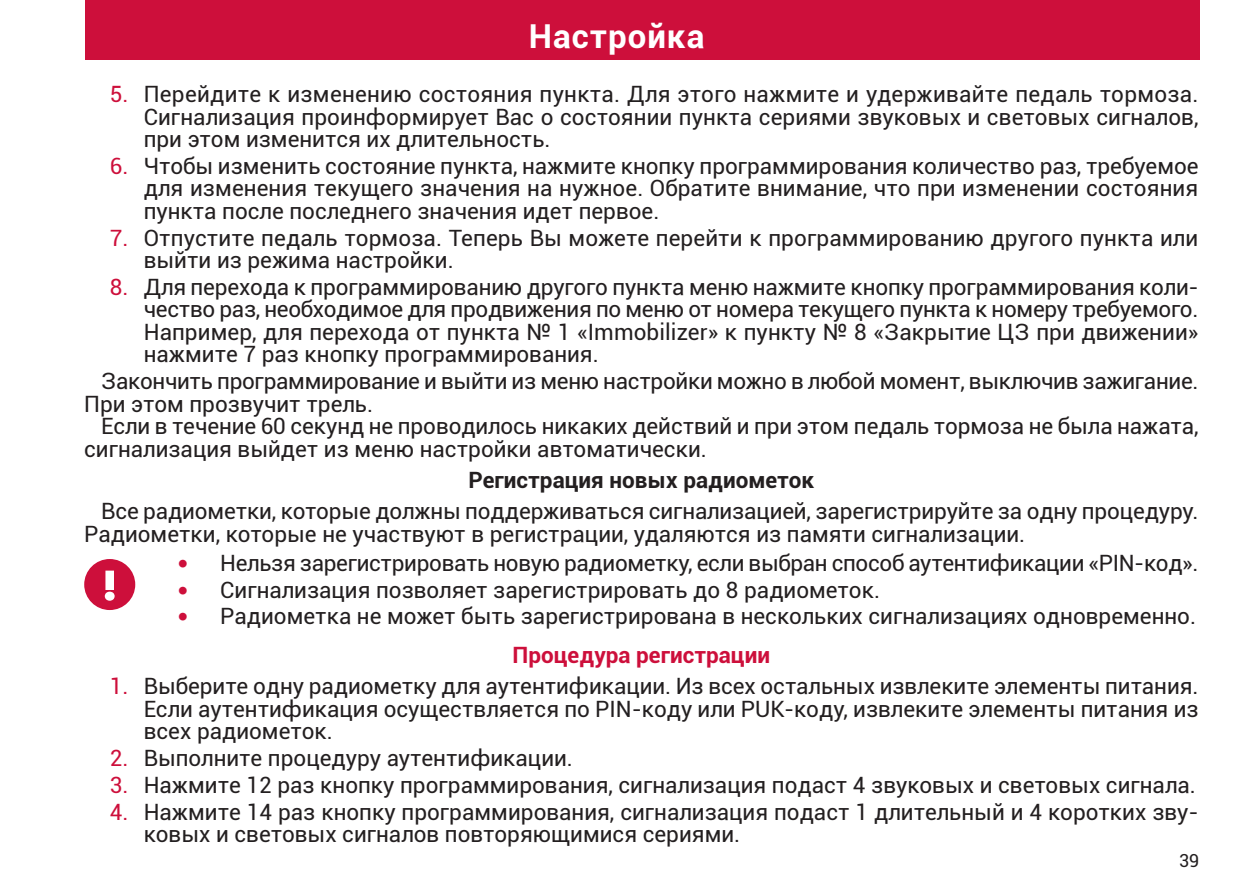
<style>
.page{position:relative;width:1259px;height:893px;background:#fff}
.page>*{position:absolute;margin:0;border:0;box-sizing:border-box;transform-origin:0 0}
.Главы{font:700 33px "Roboto";letter-spacing:.03em;color:#fff}
.Основной_текст{font:22.5px/22.5px "Roboto";color:#231f20}
.Оглавление__заголовк{font:700 22.5px "Roboto";color:#231f20}
.Заголовки{font:700 22.5px "Roboto";color:#cd0f3b}
.t1{font:18px "Roboto";color:#231f20}
.s1{color:#cd0f3b}
.s2{font-family:"Tahoma";color:#cd0f3b}
</style>
<div class="page">
<div style="left:85px;top:0;width:1114px;height:60px;background:#cd0f3b"></div>
<div style="left:84px;top:559px;width:51px;height:51px;background:#cd0f3b;border-radius:50%"></div>
<svg style="left:105px;top:571px;width:10px;height:30px"></svg>
<p class="Главы" style="left:529px;top:13px;width:177px">Настройка</p>
<p class="Основной_текст" style="left:144px;top:82px;width:1056px;text-align:justify;text-indent:-34px"><span class="s1">5.</span> Перейдите к изменению состояния пункта. Для этого нажмите и удерживайте педаль тормоза.<br>Сигнализация проинформирует Вас о состоянии пункта сериями звуковых и световых сигналов, при этом изменится их длительность.</p>
<p class="Основной_текст" style="left:144px;top:154px;width:1056px;text-align:justify;text-indent:-34px"><span class="s1">6.</span> Чтобы изменить состояние пункта, нажмите кнопку программирования количество раз, требуемое для изменения текущего значения на нужное. Обратите внимание, что при изменении состояния пункта после последнего значения идет первое.</p>
<p class="Основной_текст" style="left:144px;top:226px;width:1056px;text-indent:-34px"><span class="s1">7.</span> Отпустите педаль тормоза. Теперь Вы можете перейти к программированию другого пункта или выйти из режима настройки.</p>
<p class="Основной_текст" style="left:144px;top:275px;width:1056px;text-align:justify;text-indent:-34px"><span class="s1">8.</span> Для перехода к программированию другого пункта меню нажмите кнопку программирования коли&shy;чество раз, необходимое для продвижения по меню от номера текущего пункта к номеру требуемого.<br>Например, для перехода от пункта № 1 «Immobilizer» к пункту № 8 «Закрытие ЦЗ при движении» нажмите 7 раз кнопку программирования.</p>
<p class="Основной_текст" style="left:84px;top:369px;width:1115px;text-indent:17px">Закончить программирование и выйти из меню настройки можно в любой момент, выключив зажигание.<br>При этом прозвучит трель.</p>
<p class="Основной_текст" style="left:84px;top:414px;width:1115px;text-indent:17px">Если в течение 60 секунд не проводилось никаких действий и при этом педаль тормоза не была нажата, сигнализация выйдет из меню настройки автоматически.</p>
<p class="Оглавление__заголовк" style="left:468px;top:464px;width:347px">Регистрация новых радиометок</p>
<p class="Основной_текст" style="left:84px;top:499px;width:1116px;text-indent:17px">Все радиометки, которые должны поддерживаться сигнализацией, зарегистрируйте за одну процедуру.<br>Радиометки, которые не участвуют в регистрации, удаляются из памяти сигнализации.</p>
<p class="Основной_текст" style="left:178px;top:551px;width:1022px"><span class="s2">•</span> Нельзя зарегистрировать новую радиометку, если выбран способ аутентификации «PIN-код».</p>
<p class="Основной_текст" style="left:178px;top:577px;width:704px"><span class="s2">•</span> Сигнализация позволяет зарегистрировать до 8 радиометок.</p>
<p class="Основной_текст" style="left:178px;top:604px;width:1019px"><span class="s2">•</span> Радиометка не может быть зарегистрирована в нескольких сигнализациях одновременно.</p>
<p class="Заголовки" style="left:512px;top:639px;width:259px">Процедура регистрации</p>
<p class="Основной_текст" style="left:144px;top:674px;width:1056px;text-align:justify;text-indent:-34px"><span class="s1">1.</span> Выберите одну радиометку для аутентификации. Из всех остальных извлеките элементы питания.<br>Если аутентификация осуществляется по PIN-коду или PUK-коду, извлеките элементы питания из всех радиометок.</p>
<p class="Основной_текст" style="left:110px;top:746px;width:465px"><span class="s1">2.</span> Выполните процедуру аутентификации.</p>
<p class="Основной_текст" style="left:110px;top:773px;width:1087px"><span class="s1">3.</span> Нажмите 12 раз кнопку программирования, сигнализация подаст 4 звуковых и световых сигнала.</p>
<p class="Основной_текст" style="left:144px;top:799px;width:1056px;text-indent:-34px"><span class="s1">4.</span> Нажмите 14 раз кнопку программирования, сигнализация подаст 1 длительный и 4 коротких зву&shy;ковых и световых сигналов повторяющимися сериями.</p>
<p class="t1" style="left:1179px;top:848px;width:22px">39</p>
</div>
